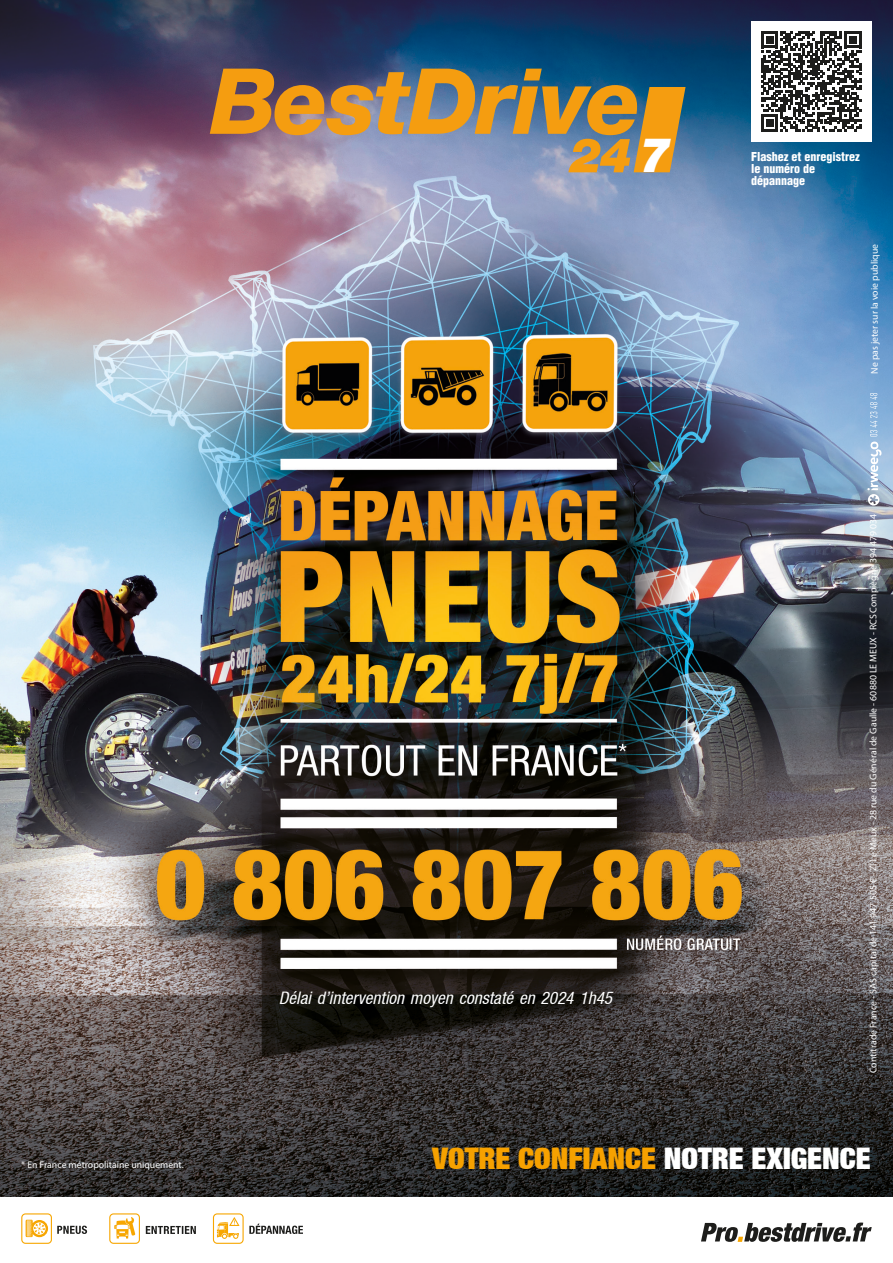
<style>
.page{position:relative;width:893px;height:1263px;background:#fff}
.page>*{position:absolute;margin:0;border:0;box-sizing:border-box;transform-origin:0 0}
.t1{font:italic 900 47.7px "Helvetica Neue LT Pro";color:#fff}
.t2{font:900 expanded 29.85px "Helvetica Neue LT";color:#f6a100}
.t3{font:italic condensed 17.25px "Helvetica Neue LT";color:#fff}
.t4{font:900 condensed 12px/12px "Helvetica LT";color:#fff}
.t5{font:9.75px "Myriad Pro";color:#fff}
.s1{color:#fff}
</style>
<div class="page">
<img style="left:0;top:0;width:893px;height:1197px">
<svg style="left:210px;top:69px;width:475px;height:103px;background:#a08868"></svg>
<svg style="left:867px;top:442px;width:14px;height:64px"></svg>
<svg style="left:870px;top:393px;width:7px;height:43px"></svg>
<svg style="left:57px;top:1225px;width:30px;height:9px"></svg>
<svg style="left:146px;top:1226px;width:50px;height:8px"></svg>
<svg style="left:701px;top:1222px;width:171px;height:20px"></svg>
<svg style="left:249px;top:1224px;width:54px;height:10px"></svg>
<div style="left:21px;top:1213px;width:31px;height:31px;border:1px solid #f7a600;border-radius:4px"></div>
<svg style="left:26px;top:1220px;width:22px;height:17px"></svg>
<div style="left:109px;top:1213px;width:31px;height:31px;border:1px solid #f7a600;border-radius:4px"></div>
<svg style="left:114px;top:1217px;width:21px;height:21px"></svg>
<div style="left:213px;top:1213px;width:31px;height:31px;border:1px solid #f7a600;border-radius:4px"></div>
<svg style="left:217px;top:1217px;width:22px;height:22px"></svg>
<div style="left:751px;top:21px;width:120px;height:120px;background:#fff"></div>
<svg style="left:761px;top:31px;width:100px;height:100px"></svg>
<p class="t5" style="left:21px;top:1159px;width:164px">* En France métropolitaine uniquement.</p>
<h1 class="t1" style="left:639px;top:126px;width:33px">7</h1>
<p class="t3" style="left:279px;top:987px;width:335px">Délai d’intervention moyen constaté en 2024 1h45</p>
<p class="t4" style="left:751px;top:150px;width:110px">Flashez et enregistrez le numéro de dépannage</p>
<p class="t5" style="left:868px;top:374px;width:131px;rotate:-90deg">Ne pas jeter sur la voie publique</p>
<p class="t5" style="left:867px;top:1073px;width:561px;rotate:-90deg">Contitrade France - SAS capital de 141 947 505 € - ZI Le Meux - 28 rue du Général de Gaulle - 60880 LE MEUX - RCS Compiègne 394 479 034</p>
<p class="t2" style="left:432px;top:1139px;width:440px">VOTRE CONFIANCE <span class="s1">NOTRE EXIGENCE</span></p>
</div>
